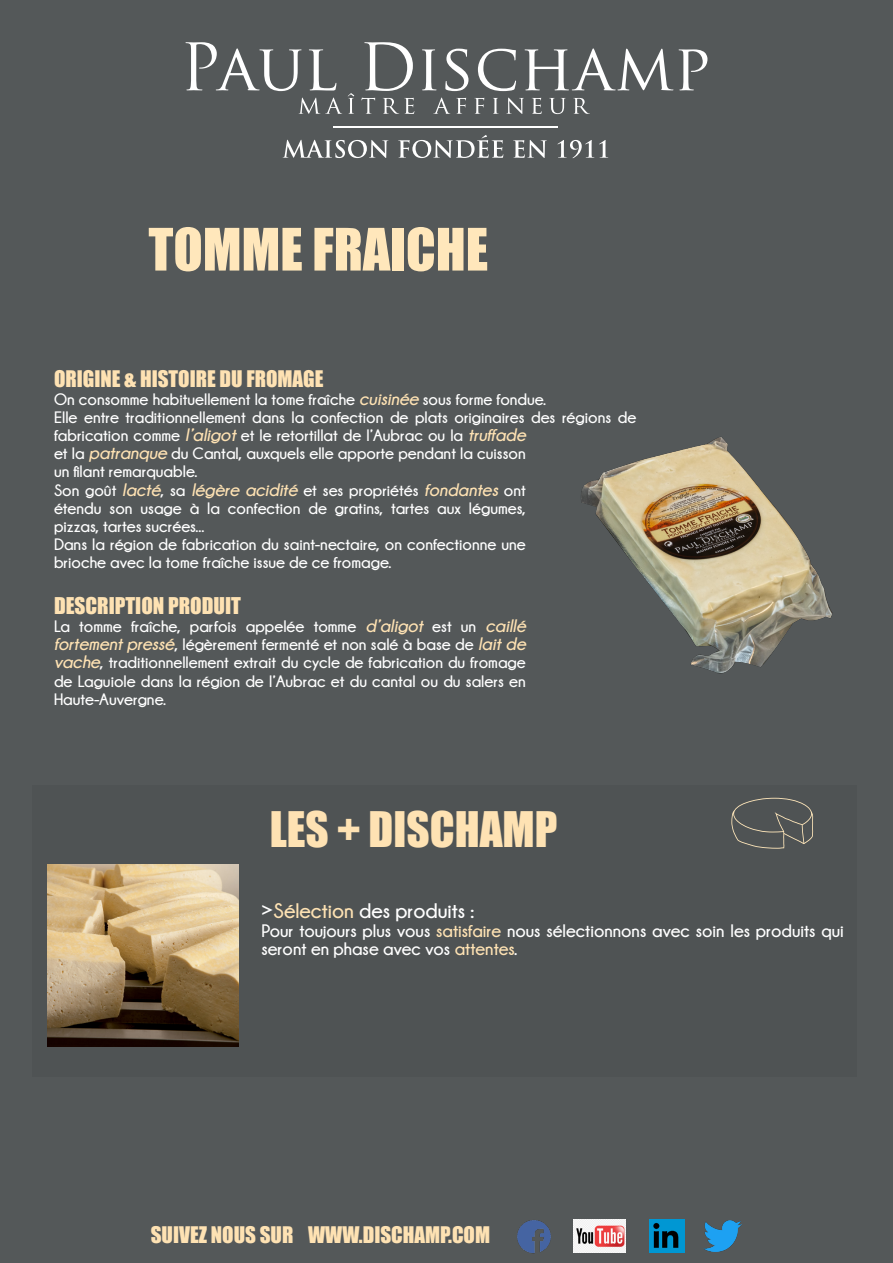
<style>
.page{position:relative;width:893px;height:1263px;background:#545859}
.page>*{position:absolute;margin:0;border:0;box-sizing:border-box;transform-origin:0 0}
.t1{font:54px "Impact";color:#ffe7bb}
.t2{font:45px "Impact";color:#fee2b3}
.t3{font:21.15px "Impact";color:#fee2b3}
.t4{font:21px "Impact";color:#fee2b3}
.t5{font:700 21px "Champagne&Limousines";color:#fff}
.t6{font:700 18px/18.1px "Champagne&Limousines";color:#fff}
.t7{font:700 16.5px/18.1px "Champagne&Limousines";color:#fff}
.s1{font-style:italic;font-size:18px;color:#fee2b3}
.s2{color:#fee2b3}
</style>
<div class="page">
<svg style="left:185px;top:42px;width:117px;height:49px"></svg>
<svg style="left:309px;top:49px;width:27px;height:42px"></svg>
<svg style="left:364px;top:42px;width:49px;height:49px"></svg>
<svg style="left:422px;top:49px;width:14px;height:41px"></svg>
<svg style="left:445px;top:49px;width:23px;height:42px"></svg>
<svg style="left:478px;top:49px;width:38px;height:42px"></svg>
<svg style="left:525px;top:48px;width:148px;height:42px"></svg>
<svg style="left:679px;top:49px;width:28px;height:41px"></svg>
<svg style="left:299px;top:98px;width:43px;height:16px"></svg>
<svg style="left:348px;top:93px;width:6px;height:21px"></svg>
<svg style="left:361px;top:98px;width:14px;height:16px"></svg>
<svg style="left:383px;top:98px;width:31px;height:16px"></svg>
<svg style="left:433px;top:98px;width:17px;height:16px"></svg>
<svg style="left:456px;top:98px;width:10px;height:16px"></svg>
<svg style="left:474px;top:98px;width:10px;height:16px"></svg>
<svg style="left:493px;top:98px;width:5px;height:16px"></svg>
<svg style="left:506px;top:98px;width:18px;height:16px"></svg>
<svg style="left:532px;top:98px;width:10px;height:16px"></svg>
<svg style="left:549px;top:98px;width:17px;height:16px"></svg>
<svg style="left:573px;top:98px;width:17px;height:16px"></svg>
<hr style="left:333px;top:126px;width:225px;height:1px;background:#fff">
<svg style="left:283px;top:140px;width:105px;height:18px"></svg>
<svg style="left:398px;top:135px;width:105px;height:23px"></svg>
<svg style="left:513px;top:140px;width:34px;height:18px"></svg>
<svg style="left:558px;top:140px;width:50px;height:18px"></svg>
<img style="left:517px;top:1220px;width:34px;height:33px">
<img style="left:574px;top:1220px;width:52px;height:32px">
<img style="left:650px;top:1220px;width:35px;height:32px">
<img style="left:703px;top:1220px;width:38px;height:31px">
<div style="left:32px;top:786px;width:824px;height:291px;background:#4a4d4f"></div>
<svg style="left:731px;top:798px;width:82px;height:51px"></svg>
<img style="left:581px;top:437px;width:252px;height:237px">
<img style="left:48px;top:864px;width:190px;height:182px">
<p class="t1" style="left:148px;top:207px;width:341px">TOMME FRAICHE</p>
<p class="t4" style="left:54px;top:362px;width:271px">ORIGINE &amp; HISTOIRE DU FROMAGE</p>
<p class="t7" style="left:54px;top:390px;width:494px">On consomme habituellement la tome fraîche <span class="s1">cuisinée</span> sous forme fondue.</p>
<p class="t7" style="left:54px;top:408px;width:584px">Elle entre traditionnellement dans la confection de plats originaires des régions de fabrication comme <span class="s1">l’aligot</span> et le retortillat de l’Aubrac ou la <span class="s1">truffade<br></span>et la <span class="s1">patranque</span> du Cantal, auxquels elle apporte pendant la cuisson<br>un filant remarquable.</p>
<p class="t7" style="left:54px;top:481px;width:473px;text-align:justify">Son goût <span class="s1">lacté</span>, sa <span class="s1">légère acidité</span> et ses propriétés <span class="s1">fondantes</span> ont étendu son usage à la confection de gratins, tartes aux légumes, pizzas, tartes sucrées...</p>
<p class="t7" style="left:54px;top:535px;width:473px">Dans la région de fabrication du saint-nectaire, on confectionne une brioche avec la tome fraîche issue de ce fromage.</p>
<p class="t3" style="left:54px;top:589px;width:189px">DESCRIPTION PRODUIT</p>
<p class="t7" style="left:54px;top:617px;width:473px;text-align:justify">La tomme fraîche, parfois appelée tomme <span class="s1">d’aligot</span> est un <span class="s1">caillé fortement pressé</span>, légèrement fermenté et non salé à base de <span class="s1">lait de vache</span>, traditionnellement extrait du cycle de fabrication du fromage de Laguiole dans la région de l’Aubrac et du cantal ou du salers en Haute-Auvergne.</p>
<p class="t2" style="left:270px;top:794px;width:289px">LES + DISCHAMP</p>
<p class="t5" style="left:261px;top:899px;width:214px">&gt;<span class="s2">Sélection</span> des produits :</p>
<p class="t6" style="left:261px;top:921px;width:584px">Pour toujours plus vous <span class="s2">satisfaire</span> nous sélectionnons avec soin les produits qui seront en phase avec vos <span class="s2">attentes</span>.</p>
<p class="t4" style="left:151px;top:1218px;width:341px">SUIVEZ NOUS SUR WWW.DISCHAMP.COM</p>
</div>
